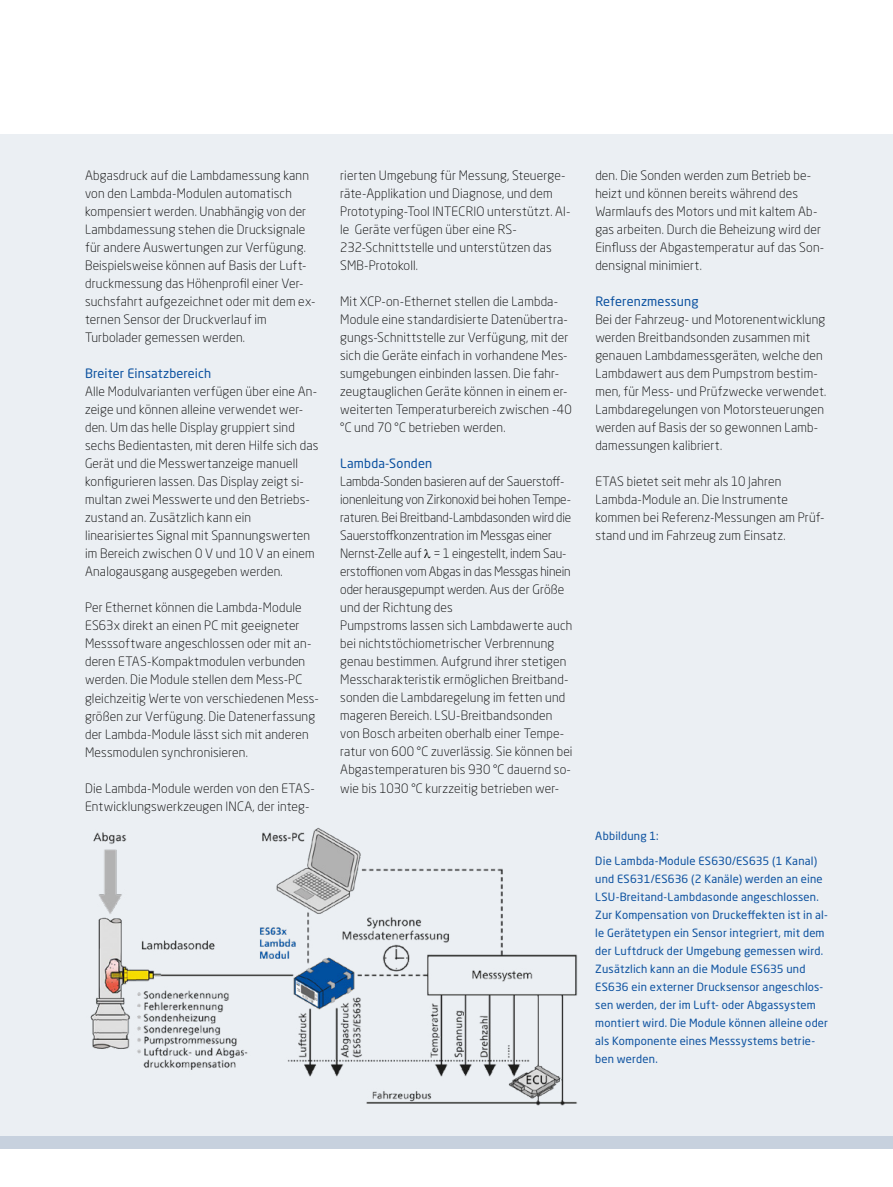
<style>
.page{position:relative;width:893px;height:1187px;background:#fff}
.page>*{position:absolute;margin:0;border:0;box-sizing:border-box;transform-origin:0 0}
.t1{font:300 12.75px/18px "Neo Sans W1 G";letter-spacing:.01em;color:#000}
.t2{font:12.75px "Neo Sans W1 G";letter-spacing:.01em;color:#0d52a0}
.t3{font:11.25px/18px "Neo Sans W1 G";letter-spacing:.015em;color:#0d52a0}
</style>
<div class="page">
<div style="left:0;top:134px;width:893px;height:1001px;background:#ebeff3"></div>
<div style="left:0;top:1135px;width:893px;height:13px;background:#c7d1de"></div>
<img style="left:90px;top:828px;width:488px;height:278px">
<p class="t1" style="left:85px;top:166px;width:232px">Abgasdruck auf die Lambdamessung kann von den Lambda-Modulen automatisch kompensiert werden. Unabhängig von der Lambdamessung stehen die Drucksignale für andere Auswertungen zur Verfügung.<br>Beispielsweise können auf Basis der Luft&shy;druckmessung das Höhenprofil einer Ver&shy;suchsfahrt aufgezeichnet oder mit dem ex&shy;ternen Sensor der Druckverlauf im Turbolader gemessen werden.</p>
<p class="t2" style="left:85px;top:366px;width:128px">Breiter Einsatzbereich</p>
<p class="t1" style="left:85px;top:382px;width:235px">Alle Modulvarianten verfügen über eine An&shy;zeige und können alleine verwendet wer&shy;den. Um das helle Display gruppiert sind sechs Bedientasten, mit deren Hilfe sich das Gerät und die Messwertanzeige manuell konfigurieren lassen. Das Display zeigt si&shy;multan zwei Messwerte und den Betriebs&shy;zustand an. Zusätzlich kann ein linearisiertes Signal mit Spannungswerten im Bereich zwischen 0 V und 10 V an einem Analogausgang ausgegeben werden.</p>
<p class="t1" style="left:85px;top:598px;width:235px">Per Ethernet können die Lambda-Module ES63x direkt an einen PC mit geeigneter Messsoftware angeschlossen oder mit an&shy;deren ETAS-Kompaktmodulen verbunden werden. Die Module stellen dem Mess-PC gleichzeitig Werte von verschiedenen Mess&shy;größen zur Verfügung. Die Datenerfassung der Lambda-Module lässt sich mit anderen Messmodulen synchronisieren.</p>
<p class="t1" style="left:85px;top:778px;width:231px">Die Lambda-Module werden von den ETAS-<br>Entwicklungswerkzeugen INCA, der integ-</p>
<p class="t1" style="left:340px;top:166px;width:232px">rierten Umgebung für Messung, Steuerge&shy;räte-Applikation und Diagnose, und dem Prototyping-Tool INTECRIO unterstützt. Al&shy;le Geräte verfügen über eine RS-232-Schnittstelle und unterstützen das SMB-Protokoll.</p>
<p class="t1" style="left:340px;top:292px;width:233px">Mit XCP-on-Ethernet stellen die Lambda-Module eine standardisierte Datenübertra&shy;gungs-Schnittstelle zur Verfügung, mit der sich die Geräte einfach in vorhandene Mes&shy;sumgebungen einbinden lassen. Die fahr&shy;zeugtauglichen Geräte können in einem er&shy;weiterten Temperaturbereich zwischen -40 °C und 70 °C betrieben werden.</p>
<p class="t2" style="left:340px;top:456px;width:94px">Lambda-Sonden</p>
<p class="t1" style="left:340px;top:472px;width:234px">Lambda-Sonden basieren auf der Sauerstoff&shy;ionenleitung von Zirkonoxid bei hohen Tempe&shy;raturen. Bei Breitband-Lambdasonden wird die Sauerstoffkonzentration im Messgas einer Nernst-Zelle auf ● = 1 eingestellt, indem Sau&shy;erstoffionen vom Abgas in das Messgas hinein oder herausgepumpt werden. Aus der Größe und der Richtung des<br>Pumpstroms lassen sich Lambdawerte auch bei nichtstöchiometrischer Verbrennung genau bestimmen. Aufgrund ihrer stetigen Messcharakteristik ermöglichen Breitband&shy;sonden die Lambdaregelung im fetten und mageren Bereich. LSU-Breitbandsonden von Bosch arbeiten oberhalb einer Tempe&shy;ratur von 600 °C zuverlässig. Sie können bei Abgastemperaturen bis 930 °C dauernd so&shy;wie bis 1030 °C kurzzeitig betrieben wer-</p>
<p class="t1" style="left:595px;top:166px;width:230px">den. Die Sonden werden zum Betrieb be&shy;heizt und können bereits während des Warmlaufs des Motors und mit kaltem Ab&shy;gas arbeiten. Durch die Beheizung wird der Einfl uss der Abgastemperatur auf das Son&shy;densignal minimiert.</p>
<p class="t2" style="left:595px;top:294px;width:105px">Referenzmessung</p>
<p class="t1" style="left:595px;top:310px;width:233px">Bei der Fahrzeug- und Motorenentwicklung werden Breitbandsonden zusammen mit genauen Lambdamessgeräten, welche den Lambdawert aus dem Pumpstrom bestim&shy;men, für Mess- und Prüfzwecke verwendet.<br>Lambdaregelungen von Motorsteuerungen werden auf Basis der so gewonnen Lamb&shy;damessungen kalibriert.</p>
<p class="t1" style="left:595px;top:472px;width:231px">ETAS bietet seit mehr als 10 Jahren Lambda-Module an. Die Instrumente kommen bei Referenz-Messungen am Prüf&shy;stand und im Fahrzeug zum Einsatz.</p>
<p class="t3" style="left:595px;top:823px;width:223px;line-height:24.3px">Abbildung 1:<br>Die Lambda-Module ES630/ES635 (1 Kanal)</p>
<p class="t3" style="left:595px;top:869px;width:234px">und ES631/ES636 (2 Kanäle) werden an eine LSU-Breitand-Lambdasonde angeschlossen.<br>Zur Kompensation von Druckeffekten ist in al&shy;le Gerätetypen ein Sensor integriert, mit dem der Luftdruck der Umgebung gemessen wird.<br>Zusätzlich kann an die Module ES635 und ES636 ein externer Drucksensor angeschlos&shy;sen werden, der im Luft- oder Abgassystem montiert wird. Die Module können alleine oder als Komponente eines Messsystems betrie&shy;ben werden.</p>
</div>
